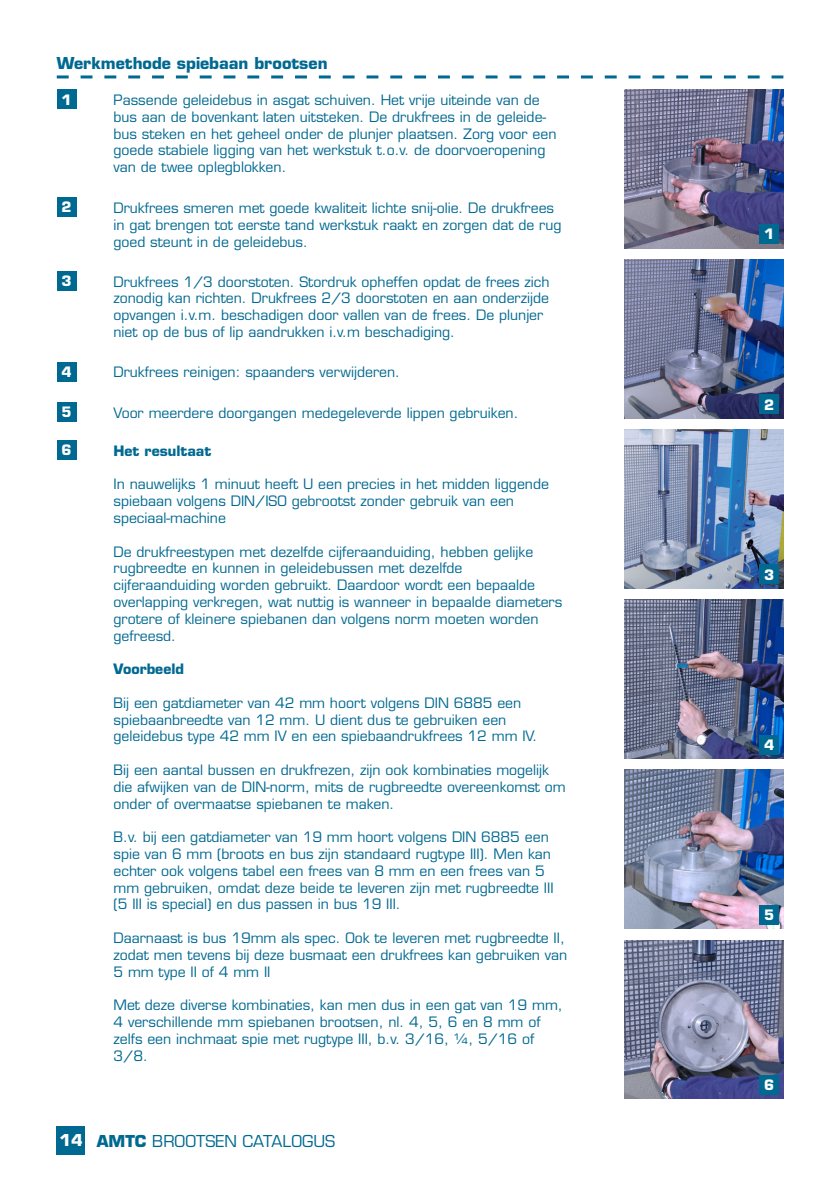
<style>
.page{position:relative;width:840px;height:1191px;background:#fff}
.page>*{position:absolute;margin:0;border:0;box-sizing:border-box;transform-origin:0 0}
.t1{font:700 16px "Eurostile LT Std";color:#006991}
.t2{font:16px "Eurostile LT Std";color:#006991}
.t3{font:14px/16.8px "Eurostile LT Std";color:#006991}
.t4{font:700 14px "Eurostile LT Std";color:#006991}
.t5{font:700 14px "Eurostile LT Std";color:#fff}
.s1{font-weight:700;color:#fff}
.s2{font-weight:700}
</style>
<div class="page">
<div style="left:57px;top:1126px;width:28px;height:28px;background:#006991"></div>
<svg style="left:57px;top:75px;width:726px;height:3px"></svg>
<img style="left:624px;top:89px;width:158px;height:159px">
<img style="left:624px;top:259px;width:158px;height:159px">
<img style="left:624px;top:429px;width:158px;height:159px">
<img style="left:624px;top:600px;width:158px;height:158px">
<img style="left:624px;top:770px;width:158px;height:158px">
<img style="left:624px;top:940px;width:158px;height:158px">
<div style="left:57px;top:89px;width:20px;height:20px;background:#006991"></div>
<div style="left:57px;top:197px;width:20px;height:20px;background:#006991"></div>
<div style="left:57px;top:271px;width:20px;height:20px;background:#006991"></div>
<div style="left:57px;top:362px;width:20px;height:19px;background:#006991"></div>
<div style="left:57px;top:402px;width:20px;height:20px;background:#006991"></div>
<div style="left:57px;top:440px;width:20px;height:20px;background:#006991"></div>
<div style="left:759px;top:224px;width:19px;height:20px;background:#006991"></div>
<div style="left:759px;top:394px;width:19px;height:20px;background:#006991"></div>
<div style="left:759px;top:564px;width:19px;height:20px;background:#006991"></div>
<div style="left:759px;top:734px;width:19px;height:20px;background:#006991"></div>
<div style="left:759px;top:905px;width:19px;height:19px;background:#006991"></div>
<div style="left:759px;top:1075px;width:19px;height:19px;background:#006991"></div>
<p class="t1" style="left:57px;top:53px;width:272px">Werkmethode spiebaan brootsen</p>
<p class="t3" style="left:113px;top:91px;width:444px">Passende geleidebus in asgat schuiven. Het vrije uiteinde van de bus aan de bovenkant laten uitsteken. De drukfrees in de geleide&shy;bus steken en het geheel onder de plunjer plaatsen. Zorg voor een goede stabiele ligging van het werkstuk t.o.v. de doorvoeropening van de twee oplegblokken.</p>
<p class="t3" style="left:113px;top:199px;width:449px">Drukfrees smeren met goede kwaliteit lichte snij-olie. De drukfrees in gat brengen tot eerste tand werkstuk raakt en zorgen dat de rug goed steunt in de geleidebus.</p>
<p class="t3" style="left:113px;top:273px;width:437px">Drukfrees 1/3 doorstoten. Stordruk opheffen opdat de frees zich zonodig kan richten. Drukfrees 2/3 doorstoten en aan onderzijde opvangen i.v.m. beschadigen door vallen van de frees. De plunjer niet op de bus of lip aandrukken i.v.m beschadiging.</p>
<p class="t3" style="left:113px;top:364px;width:288px">Drukfrees reinigen: spaanders verwijderen.</p>
<p class="t3" style="left:113px;top:404px;width:406px">Voor meerdere doorgangen medegeleverde lippen gebruiken.</p>
<p class="t5" style="left:62px;top:91px;width:12px">1</p>
<p class="t5" style="left:62px;top:199px;width:12px">2</p>
<p class="t5" style="left:62px;top:272px;width:12px">3</p>
<p class="t5" style="left:62px;top:363px;width:12px">4</p>
<p class="t5" style="left:62px;top:403px;width:12px">5</p>
<p class="t5" style="left:62px;top:441px;width:12px">6</p>
<p class="t4" style="left:113px;top:442px;width:99px">Het resultaat</p>
<p class="t3" style="left:113px;top:476px;width:437px">In nauwelijks 1 minuut heeft U een precies in het midden liggende spiebaan volgens DIN/ISO gebrootst zonder gebruik van een speciaal-machine</p>
<p class="t3" style="left:113px;top:543px;width:450px">De drukfreestypen met dezelfde cijferaanduiding, hebben gelijke rugbreedte en kunnen in geleidebussen met dezelfde cijferaanduiding worden gebruikt. Daardoor wordt een bepaalde overlapping verkregen, wat nuttig is wanneer in bepaalde diameters grotere of kleinere spiebanen dan volgens norm moeten worden gefreesd.</p>
<p class="t4" style="left:113px;top:660px;width:72px">Voorbeeld</p>
<p class="t3" style="left:113px;top:694px;width:425px">Bij een gatdiameter van 42 mm hoort volgens DIN 6885 een spiebaanbreedte van 12 mm. U dient dus te gebruiken een geleidebus type 42 mm IV en een spiebaandrukfrees 12 mm IV.</p>
<p class="t3" style="left:113px;top:761px;width:453px">Bij een aantal bussen en drukfrezen, zijn ook kombinaties mogelijk die afwijken van de DIN-norm, mits de rugbreedte overeenkomst om onder of overmaatse spiebanen te maken.</p>
<p class="t3" style="left:113px;top:829px;width:441px">B.v. bij een gatdiameter van 19 mm hoort volgens DIN 6885 een spie van 6 mm (broots en bus zijn standaard rugtype III). Men kan echter ook volgens tabel een frees van 8 mm en een frees van 5 mm gebruiken, omdat deze beide te leveren zijn met rugbreedte III (5 III is special) en dus passen in bus 19 III.</p>
<p class="t3" style="left:113px;top:929px;width:455px">Daarnaast is bus 19mm als spec. Ook te leveren met rugbreedte II, zodat men tevens bij deze busmaat een drukfrees kan gebruiken van<br>5 mm type II of 4 mm II</p>
<p class="t3" style="left:113px;top:997px;width:450px">Met deze diverse kombinaties, kan men dus in een gat van 19 mm, 4 verschillende mm spiebanen brootsen, nl. 4, 5, 6 en 8 mm of zelfs een inchmaat spie met rugtype III, b.v. 3/16, ¼, 5/16 of 3/8.</p>
<p class="t2" style="left:60px;top:1131px;width:277px"><span class="s1">14</span> <span class="s2">AMTC</span> BROOTSEN CATALOGUS</p>
<p class="t5" style="left:763px;top:226px;width:12px">1</p>
<p class="t5" style="left:763px;top:396px;width:12px">2</p>
<p class="t5" style="left:763px;top:566px;width:12px">3</p>
<p class="t5" style="left:763px;top:736px;width:12px">4</p>
<p class="t5" style="left:763px;top:906px;width:12px">5</p>
<p class="t5" style="left:763px;top:1076px;width:12px">6</p>
</div>
